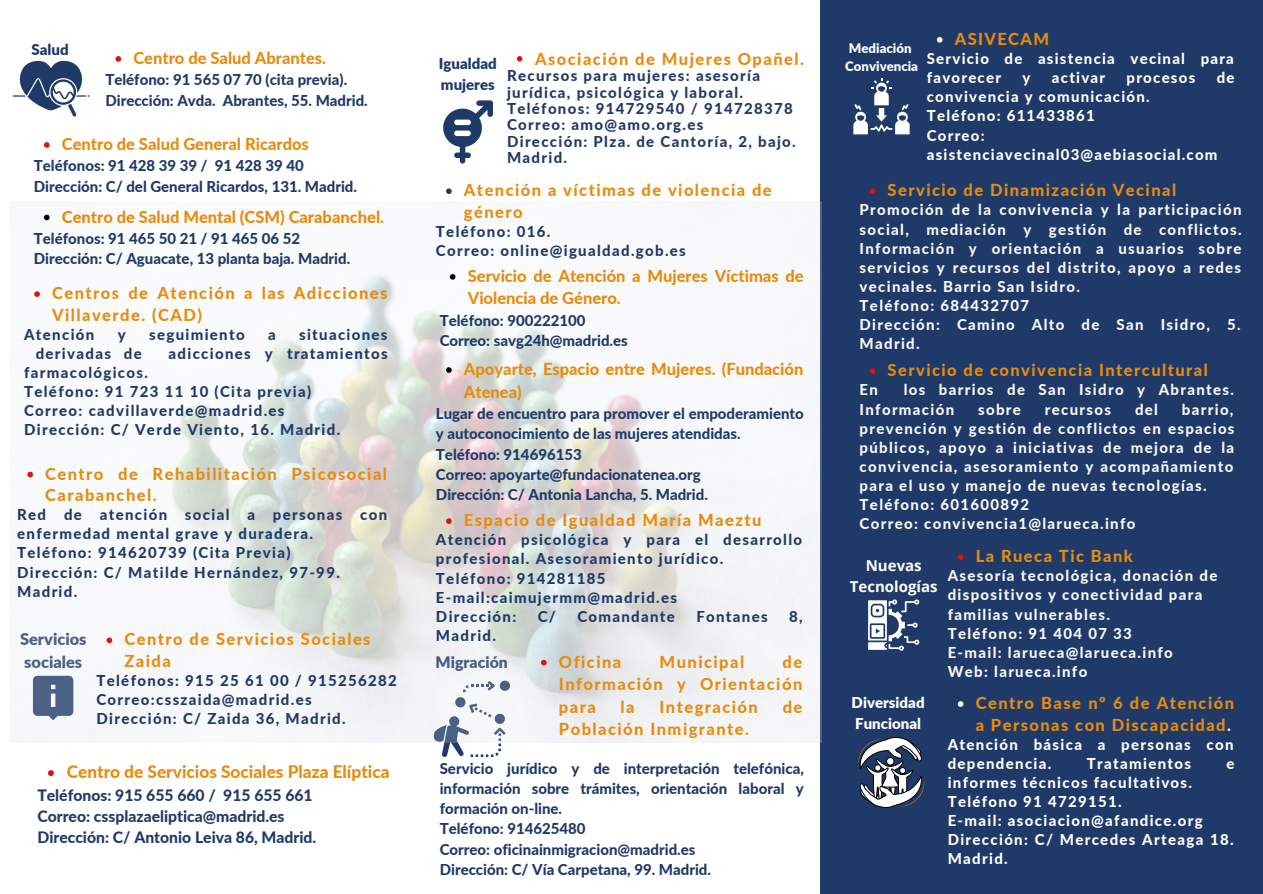
<style>
.page{position:relative;width:1263px;height:894px;background:#fff}
.page>*{position:absolute;margin:0;border:0;box-sizing:border-box;transform-origin:0 0}
.t1{font:800 17.25px "Lato";color:#e68c10}
.t2{font:800 16.5px/21.3px "Lato";letter-spacing:.09em;color:#e68c10}
.t3{font:800 16.5px/22.5px "Lato";color:#e68c10}
.t4{font:900 16.35px/22.8px "Lato";color:#1f3a68}
.t5{font:900 15.9px "Lato";color:#1f3a68}
.t6{font:800 15.75px/21.1px "Lato";color:#1f3a68}
.t7{font:800 15px/19px "Lato";letter-spacing:.09em;color:#1f3a68}
.t8{font:800 15px/19px "Lato";letter-spacing:.09em;color:#f8f8f8}
.t9{font:800 15px/20.2px "Lato";color:#1f3a68}
.t10{font:800 15px/19px "Lato";letter-spacing:.09em;color:#fff}
.t11{font:900 15px/21px "Lato";color:#1f3a68}
.t12{font:900 15px/20.9px "Lato";color:#fff}
.t13{font:700 15px/21px "Open Sans";color:#fff;text-align:center}
.t14{font:900 13.2px/18.5px "Lato";color:#fff}
.s1{color:#fff}
</style>
<div class="page">
<div style="left:820px;top:0;width:443px;height:893px;background:#1f3a68"></div>
<svg style="left:13px;top:60px;width:77px;height:56px"></svg>
<svg style="left:443px;top:100px;width:50px;height:63px"></svg>
<svg style="left:853px;top:78px;width:57px;height:56px"></svg>
<svg style="left:435px;top:742px;width:67px;height:14px"></svg>
<svg style="left:868px;top:599px;width:51px;height:51px"></svg>
<img style="left:10px;top:201px;width:811px;height:541px">
<svg style="left:858px;top:736px;width:67px;height:71px"></svg>
<svg style="left:34px;top:291px;width:6px;height:6px"></svg>
<svg style="left:27px;top:471px;width:6px;height:6px"></svg>
<svg style="left:446px;top:518px;width:6px;height:5px"></svg>
<svg style="left:517px;top:56px;width:5px;height:5px"></svg>
<svg style="left:870px;top:188px;width:5px;height:6px"></svg>
<svg style="left:937px;top:37px;width:5px;height:6px"></svg>
<svg style="left:870px;top:368px;width:5px;height:6px"></svg>
<svg style="left:541px;top:659px;width:6px;height:6px"></svg>
<svg style="left:107px;top:637px;width:5px;height:6px"></svg>
<svg style="left:958px;top:554px;width:5px;height:5px"></svg>
<svg style="left:958px;top:701px;width:5px;height:5px"></svg>
<svg style="left:446px;top:188px;width:6px;height:6px"></svg>
<svg style="left:116px;top:56px;width:5px;height:6px"></svg>
<svg style="left:44px;top:142px;width:6px;height:6px"></svg>
<svg style="left:44px;top:214px;width:6px;height:6px"></svg>
<svg style="left:48px;top:770px;width:6px;height:5px"></svg>
<svg style="left:446px;top:367px;width:6px;height:6px"></svg>
<svg style="left:450px;top:274px;width:5px;height:5px"></svg>
<p class="t11" style="left:32px;top:38px;width:39px">Salud</p>
<p class="t3" style="left:133px;top:46px;width:194px">Centro de Salud Abrantes.</p>
<p class="t9" style="left:105px;top:69px;width:264px">Teléfono: 91 565 07 70 (cita previa).<br>Dirección: Avda. Abrantes, 55. Madrid.</p>
<p class="t3" style="left:62px;top:132px;width:249px">Centro de Salud General Ricardos</p>
<p class="t9" style="left:34px;top:155px;width:325px">Teléfonos: 91 428 39 39 / 91 428 39 40<br>Dirección: C/ del General Ricardos, 131. Madrid.</p>
<p class="t3" style="left:62px;top:205px;width:324px">Centro de Salud Mental (CSM) Carabanchel.</p>
<p class="t9" style="left:34px;top:228px;width:318px">Teléfonos: 91 465 50 21 / 91 465 06 52<br>Dirección: C/ Aguacate, 13 planta baja. Madrid.</p>
<p class="t11" style="left:439px;top:53px;width:59px">Igualdad mujeres</p>
<p class="t2" style="left:535px;top:48px;width:270px">Asociación de Mujeres Opañel.</p>
<p class="t7" style="left:507px;top:67px;width:290px;line-height:16.4px">Recursos para mujeres: asesoría jurídica, psicológica y laboral.<br>Teléfonos: 914729540 / 914728378<br>Correo: amo@amo.org.es<br>Dirección: Plza. de Cantoría, 2, bajo.<br>Madrid.</p>
<p class="t2" style="left:464px;top:179px;width:309px">Atención a víctimas de violencia de género</p>
<p class="t7" style="left:436px;top:221px;width:251px">Teléfono: 016.<br>Correo: online@igualdad.gob.es</p>
<p class="t3" style="left:468px;top:264px;width:337px">Servicio de Atención a Mujeres Víctimas de<br>Violencia de Género.</p>
<p class="t9" style="left:440px;top:310px;width:190px">Teléfono: 900222100<br>Correo: savg24h@madrid.es</p>
<p class="t2" style="left:52px;top:282px;width:337px">Centros de Atención a las Adicciones<br>Villaverde. (CAD)</p>
<p class="t7" style="left:24px;top:324px;width:72px">Atención</p>
<p class="t7" style="left:118px;top:324px;width:9px">y</p>
<p class="t7" style="left:149px;top:324px;width:97px">seguimiento</p>
<p class="t7" style="left:268px;top:324px;width:9px">a</p>
<p class="t7" style="left:299px;top:324px;width:90px">situaciones</p>
<p class="t7" style="left:36px;top:343px;width:108px">derivadas de</p>
<p class="t7" style="left:169px;top:343px;width:221px">adicciones y tratamientos</p>
<p class="t7" style="left:24px;top:362px;width:318px">farmacológicos.<br>Teléfono: 91 723 11 10 (Cita previa)<br>Correo: cadvillaverde@madrid.es<br>Dirección: C/ Verde Viento, 16. Madrid.</p>
<p class="t2" style="left:45px;top:462px;width:343px">Centro de Rehabilitación Psicosocial<br>Carabanchel.</p>
<p class="t7" style="left:17px;top:504px;width:372px">Red de atención social a personas con enfermedad mental grave y duradera.<br>Teléfono: 914620739 (Cita Previa)<br>Dirección: C/ Matilde Hernández, 97-99.<br>Madrid.</p>
<p class="t2" style="left:464px;top:509px;width:299px">Espacio de Igualdad María Maeztu</p>
<p class="t3" style="left:464px;top:357px;width:341px">Apoyarte, Espacio entre Mujeres. (Fundación<br>Atenea)</p>
<p class="t9" style="left:436px;top:403px;width:369px">Lugar de encuentro para promover el empoderamiento y autoconocimiento de las mujeres atendidas.<br>Teléfono: 914696153<br>Correo: apoyarte@fundacionatenea.org<br>Dirección: C/ Antonia Lancha, 5. Madrid.</p>
<p class="t7" style="left:436px;top:530px;width:368px">Atención psicológica y para el desarrollo profesional. Asesoramiento jurídico.<br>Teléfono: 914281185<br>E-mail:caimujermm@madrid.es<br>Dirección:</p>
<p class="t7" style="left:538px;top:606px;width:20px">C/</p>
<p class="t7" style="left:577px;top:606px;width:99px">Comandante</p>
<p class="t7" style="left:696px;top:606px;width:73px">Fontanes</p>
<p class="t7" style="left:789px;top:606px;width:15px">8,</p>
<p class="t4" style="left:20px;top:627px;width:68px">Servicios sociales</p>
<p class="t2" style="left:124px;top:628px;width:248px">Centro de Servicios Sociales<br>Zaida</p>
<p class="t7" style="left:96px;top:670px;width:302px">Teléfonos: 915 25 61 00 / 915256282<br>Correo:csszaida@madrid.es<br>Dirección: C/ Zaida 36, Madrid.</p>
<p class="t1" style="left:67px;top:761px;width:324px">Centro de Servicios Sociales Plaza Elíptica</p>
<p class="t6" style="left:37px;top:783px;width:280px">Teléfonos: 915 655 660 / 915 655 661<br>Correo: cssplazaeliptica@madrid.es<br>Dirección: C/ Antonio Leiva 86, Madrid.</p>
<p class="t7" style="left:436px;top:625px;width:62px">Madrid.</p>
<p class="t5" style="left:436px;top:652px;width:74px">Migración</p>
<p class="t2" style="left:559px;top:650px;width:64px">Oficina</p>
<p class="t2" style="left:660px;top:650px;width:86px">Municipal</p>
<p class="t2" style="left:559px;top:650px;width:245px;line-height:22.5px;text-align:justify;text-indent:224px">de Información y Orientación para</p>
<p class="t2" style="left:621px;top:695px;width:16px">la</p>
<p class="t2" style="left:659px;top:695px;width:100px">Integración</p>
<p class="t2" style="left:783px;top:695px;width:21px">de</p>
<p class="t2" style="left:559px;top:718px;width:192px">Población Inmigrante.</p>
<p class="t9" style="left:440px;top:757px;width:366px">Servicio jurídico y de interpretación telefónica, información sobre trámites, orientación laboral y formación on-line.<br>Teléfono: 914625480<br>Correo: oficinainmigracion@madrid.es<br>Dirección: C/ Vía Carpetana, 99. Madrid.</p>
<p class="t14" style="left:845px;top:39px;width:74px">Mediación<br>Convivencia</p>
<p class="t2" style="left:955px;top:28px;width:96px">ASIVECAM</p>
<p class="t10" style="left:927px;top:49px;width:309px">Servicio de asistencia vecinal para favorecer</p>
<p class="t10" style="left:1022px;top:68px;width:9px">y</p>
<p class="t10" style="left:1052px;top:68px;width:55px">activar</p>
<p class="t10" style="left:1127px;top:68px;width:70px">procesos</p>
<p class="t10" style="left:1217px;top:68px;width:19px">de</p>
<p class="t10" style="left:927px;top:87px;width:292px">convivencia y comunicación.<br>Teléfono: 611433861<br>Correo: asistenciavecinal03@aebiasocial.com</p>
<p class="t2" style="left:888px;top:179px;width:290px">Servicio de Dinamización Vecinal</p>
<p class="t8" style="left:860px;top:200px;width:383px">Promoción de la convivencia y la participación social, mediación y gestión de conflictos.<br>Información y orientación a usuarios sobre servicios y recursos del distrito, apoyo a redes vecinales. Barrio San Isidro.<br>Teléfono: 684432707<br>Dirección: Camino Alto de San Isidro, 5.<br>Madrid.</p>
<p class="t2" style="left:888px;top:359px;width:322px">Servicio de convivencia Intercultural</p>
<p class="t8" style="left:860px;top:380px;width:376px;text-indent:44px">los barrios de San Isidro y Abrantes.<br>Información</p>
<p class="t8" style="left:860px;top:380px;width:20px">En</p>
<p class="t8" style="left:860px;top:399px;width:376px;text-indent:322px">barrio, prevención y gestión de conflictos en espacios públicos, apoyo a iniciativas de mejora de la convivencia, asesoramiento y acompañamiento para el uso y manejo de nuevas tecnologías.<br>Teléfono: 601600892<br>Correo: convivencia1@larueca.info</p>
<p class="t8" style="left:978px;top:399px;width:44px">sobre</p>
<p class="t8" style="left:1045px;top:399px;width:68px">recursos</p>
<p class="t8" style="left:1135px;top:399px;width:25px">del</p>
<p class="t13" style="left:850px;top:554px;width:89px">Nuevas<br>Tecnologías</p>
<p class="t12" style="left:852px;top:691px;width:74px">Diversidad<br>Funcional</p>
<p class="t2" style="left:976px;top:545px;width:159px">La Rueca Tic Bank</p>
<p class="t8" style="left:948px;top:566px;width:271px">Asesoría tecnológica, donación de dispositivos y conectividad para familias vulnerables.<br>Teléfono: 91 404 07 33<br>E-mail: larueca@larueca.info<br>Web: larueca.info</p>
<p class="t2" style="left:976px;top:692px;width:260px">Centro Base nº 6 de Atención a Personas con Discapacidad<span class="s1">.</span></p>
<p class="t10" style="left:948px;top:734px;width:287px">Atención básica a personas con dependencia.</p>
<p class="t10" style="left:1087px;top:753px;width:106px">Tratamientos</p>
<p class="t10" style="left:1226px;top:753px;width:10px">e</p>
<p class="t10" style="left:948px;top:772px;width:288px">informes técnicos facultativos.<br>Teléfono 91 4729151.<br>E-mail: asociacion@afandice.org<br>Dirección: C/ Mercedes Arteaga 18.<br>Madrid.</p>
</div>
